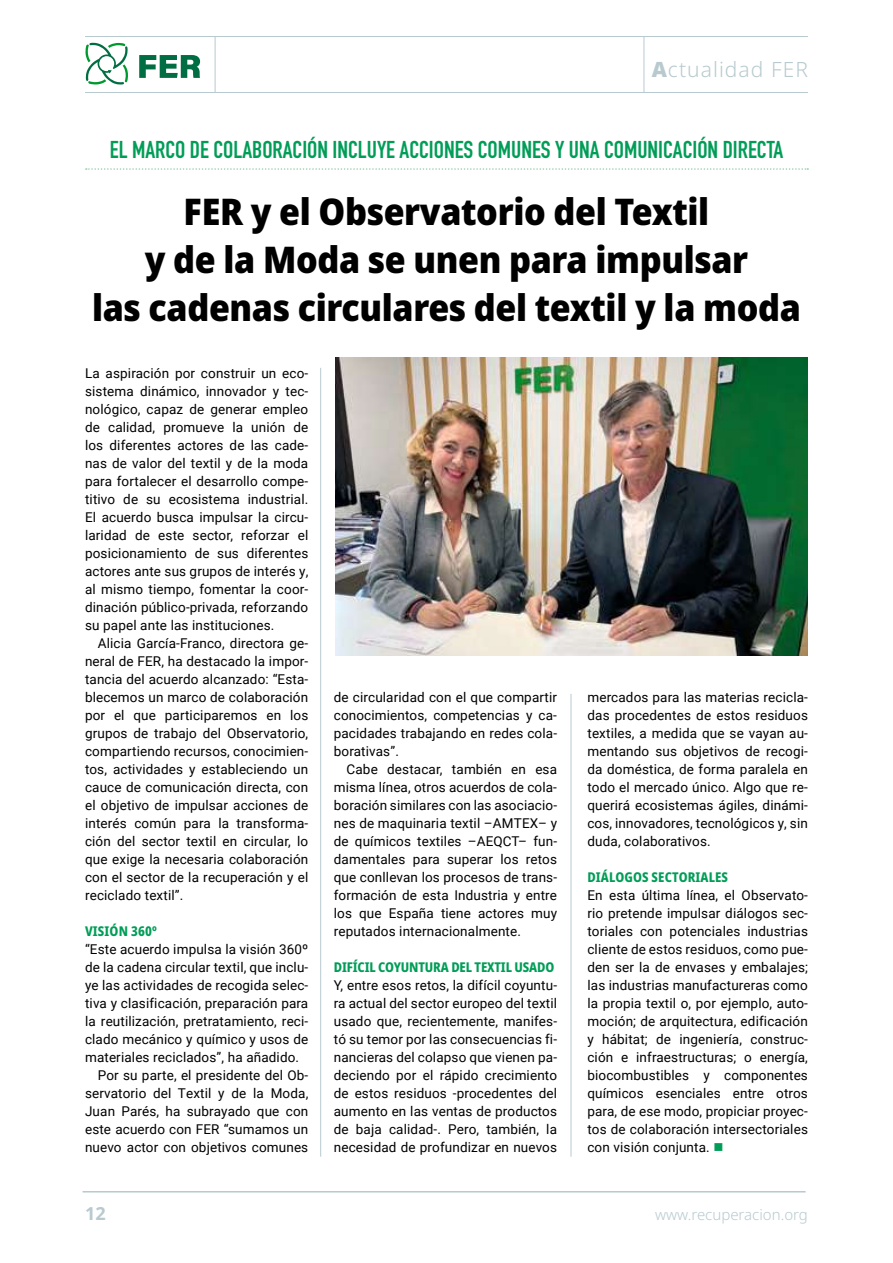
<style>
.page{position:relative;width:893px;height:1263px;background:#fff}
.page>*{position:absolute;margin:0;border:0;box-sizing:border-box;transform-origin:0 0}
.t1{font:900 semi-condensed 36.75px/48px "Noto Sans";letter-spacing:-.01em;color:#000;text-align:center}
.t2{font:700 24px "DIN Condensed";color:#009d57}
.t3{font:300 21px "Noto Sans";letter-spacing:.05em;color:#b8cacf}
.t4{font:700 18px "Noto Sans";color:#b8cacf}
.t5{font:300 15px "Noto Sans";color:#b8cacf}
.t6{font:13.5px/18px "Roboto";letter-spacing:.01em;color:#000;text-align:justify}
.t7{font:800 condensed 13.5px "Noto Sans";letter-spacing:-.005em;color:#009d57}
.s1{font-weight:900}
.s2{color:#009d57}
</style>
<div class="page">
<svg style="left:85px;top:43px;width:43px;height:42px"></svg>
<svg style="left:139px;top:55px;width:61px;height:23px"></svg>
<hr style="left:83px;top:1191px;width:723px;height:1px;background:#b8cacf">
<hr style="left:85px;top:92px;width:723px;height:1px;background:#b8cacf">
<hr style="left:85px;top:36px;width:723px;height:1px;background:#b8cacf">
<hr style="left:215px;top:36px;width:1px;height:57px;background:#b8cacf">
<img style="left:336px;top:358px;width:472px;height:298px">
<svg style="left:86px;top:168px;width:722px;height:2px"></svg>
<hr style="left:644px;top:36px;width:1px;height:57px;background:#b8cacf">
<hr style="left:571px;top:694px;width:1px;height:463px;background:#b8cacf">
<hr style="left:320px;top:368px;width:1px;height:789px;background:#b8cacf">
<h3 class="t3" style="left:652px;top:55px;width:158px"><span class="s1">A</span>ctualidad FER</h3>
<h2 class="t2" style="left:110px;top:133px;width:675px">EL MARCO DE COLABORACIÓN INCLUYE ACCIONES COMUNES Y UNA COMUNICACIÓN DIRECTA</h2>
<h1 class="t1" style="left:92px;top:188px;width:710px">FER y el Observatorio del Textil<br>y de la Moda se unen para impulsar<br>las cadenas circulares del textil y la moda</h1>
<p class="t6" style="left:85px;top:364px;width:225px">La aspiración por construir un eco&shy;sistema dinámico, innovador y tec&shy;nológico, capaz de generar empleo de calidad, promueve la unión de los diferentes actores de las cade&shy;nas de valor del textil y de la moda para fortalecer el desarrollo compe&shy;titivo de su ecosistema industrial.<br>El acuerdo busca impulsar la circu&shy;laridad de este sector, reforzar el posicionamiento de sus diferentes actores ante sus grupos de interés y, al mismo tiempo, fomentar la coor&shy;dinación público-privada, reforzando su papel ante las instituciones.</p>
<p class="t6" style="left:85px;top:634px;width:225px;text-indent:13px">Alicia García-Franco, directora ge&shy;neral de FER, ha destacado la impor&shy;tancia del acuerdo alcanzado: “Esta&shy;blecemos un marco de colaboración por el que participaremos en los grupos de trabajo del Observatorio, compartiendo recursos, conocimien&shy;tos, actividades y estableciendo un cauce de comunicación directa, con el objetivo de impulsar acciones de interés común para la transforma&shy;ción del sector textil en circular, lo que exige la necesaria colaboración con el sector de la recuperación y el reciclado textil”.</p>
<p class="t7" style="left:85px;top:921px;width:73px">VISIÓN 360º</p>
<p class="t6" style="left:85px;top:940px;width:225px">“Este acuerdo impulsa la visión 360º</p>
<p class="t6" style="left:85px;top:958px;width:225px">de la cadena circular textil, que inclu-</p>
<p class="t6" style="left:85px;top:976px;width:225px">ye las actividades de recogida selec-</p>
<p class="t6" style="left:85px;top:994px;width:225px">tiva y clasificación, preparación para</p>
<p class="t6" style="left:85px;top:1012px;width:225px">la reutilización, pretratamiento, reci-</p>
<p class="t6" style="left:85px;top:1030px;width:225px">clado mecánico y químico y usos de</p>
<p class="t6" style="left:85px;top:1048px;width:216px">materiales reciclados”, ha añadido.</p>
<p class="t6" style="left:98px;top:1066px;width:212px">Por su parte, el presidente del Ob-</p>
<p class="t6" style="left:85px;top:1084px;width:225px">servatorio del Textil y de la Moda,</p>
<p class="t6" style="left:85px;top:1102px;width:225px">Juan Parés, ha subrayado que con</p>
<p class="t6" style="left:85px;top:1120px;width:225px">este acuerdo con FER “sumamos un</p>
<p class="t6" style="left:85px;top:1138px;width:225px">nuevo actor con objetivos comunes</p>
<p class="t6" style="left:334px;top:688px;width:225px">de circularidad con el que compartir conocimientos, competencias y ca&shy;pacidades trabajando en redes cola&shy;borativas”.</p>
<p class="t6" style="left:334px;top:760px;width:225px;text-indent:13px">Cabe destacar, también en esa misma línea, otros acuerdos de cola&shy;boración similares con las asociacio&shy;nes de maquinaria textil –AMTEX– y de químicos textiles –AEQCT– fun&shy;damentales para superar los retos que conllevan los procesos de trans&shy;formación de esta Industria y entre los que España tiene actores muy reputados internacionalmente.</p>
<p class="t7" style="left:334px;top:957px;width:222px">DIFÍCIL COYUNTURA DEL TEXTIL USADO</p>
<p class="t6" style="left:334px;top:975px;width:225px">Y, entre esos retos, la difícil coyuntu&shy;ra actual del sector europeo del textil usado que, recientemente, manifes&shy;tó su temor por las consecuencias fi&shy;nancieras del colapso que vienen pa&shy;deciendo por el rápido crecimiento de estos residuos -procedentes del aumento en las ventas de productos de baja calidad-. Pero, también, la necesidad de profundizar en nuevos</p>
<p class="t6" style="left:587px;top:687px;width:222px">mercados para las materias recicla&shy;das procedentes de estos residuos textiles, a medida que se vayan au&shy;mentando sus objetivos de recogi&shy;da doméstica, de forma paralela en todo el mercado único. Algo que re&shy;querirá ecosistemas ágiles, dinámi&shy;cos, innovadores, tecnológicos y, sin duda, colaborativos.</p>
<p class="t7" style="left:587px;top:867px;width:142px">DIÁLOGOS SECTORIALES</p>
<p class="t6" style="left:587px;top:885px;width:222px">En esta última línea, el Observato&shy;rio pretende impulsar diálogos sec&shy;toriales con potenciales industrias cliente de estos residuos, como pue&shy;den ser la de envases y embalajes; las industrias manufactureras como la propia textil o, por ejemplo, auto&shy;moción; de arquitectura, edificación y hábitat; de ingeniería, construc&shy;ción e infraestructuras; o energía, biocombustibles y componentes químicos esenciales entre otros para, de ese modo, propiciar proyec&shy;tos de colaboración intersectoriales con visión conjunta. <span class="s2">■</span></p>
<h3 class="t4" style="left:85px;top:1201px;width:22px">12</h3>
<p class="t5" style="left:655px;top:1204px;width:154px">www.recuperacion.org</p>
</div>
